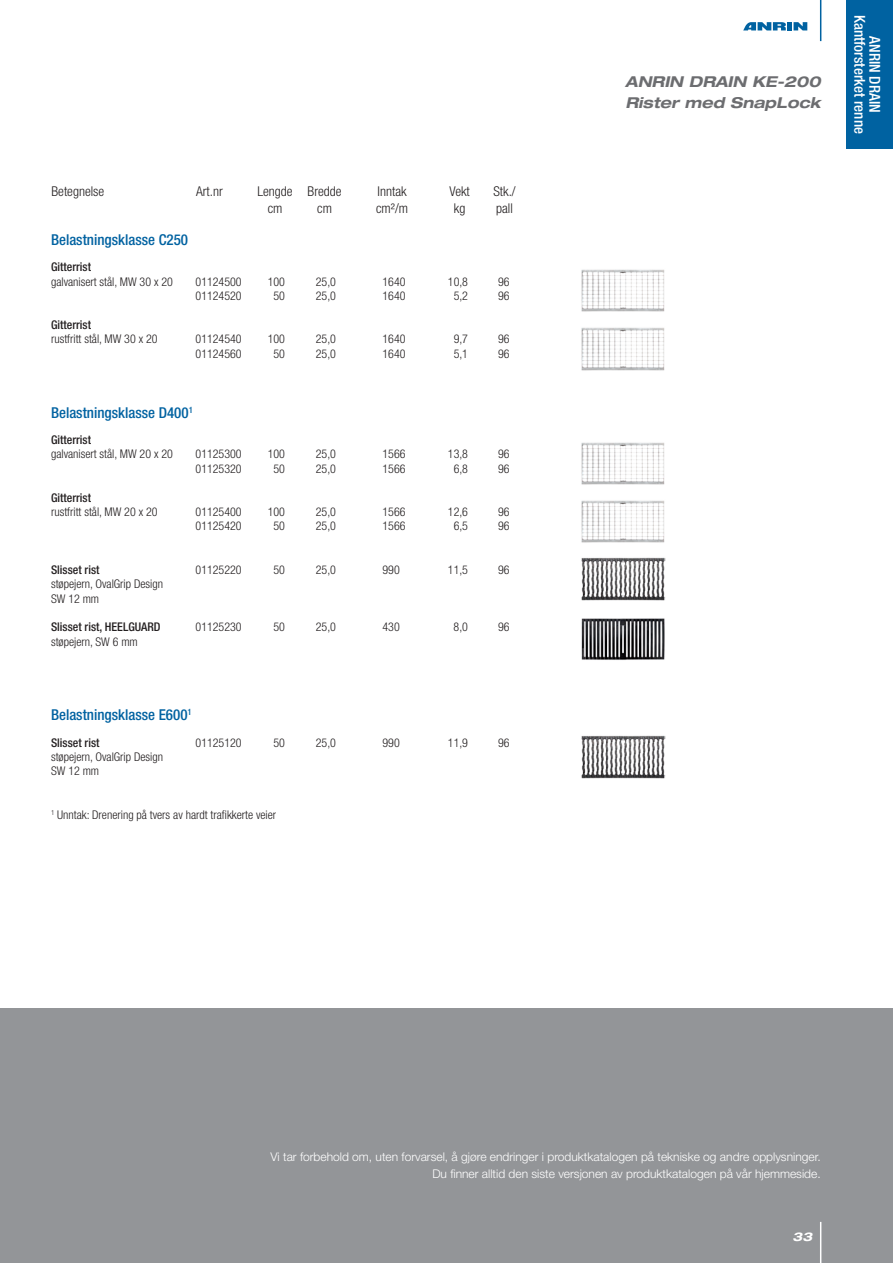
<style>
.page{position:relative;width:893px;height:1263px;background:#fff}
.page>*{position:absolute;margin:0;border:0;box-sizing:border-box;transform-origin:0 0}
.t1{font:500 condensed 15px "Helvetica Neue LT Pro";color:#0062a1}
.Seitenüberschrift_Re{font:italic 700 expanded 15px "Helvetica Neue LT Pro";color:#6c6d70}
.t2{font:500 condensed 15px "Helvetica Neue LT Pro";color:#fff}
.t3{font:300 condensed 13.5px "Helvetica Neue LT Std";color:#231f20}
.Preislistentext{font:300 condensed 12px "Helvetica Neue LT Pro";color:#231f20}
.t4{font:300 12px/16.5px "Helvetica Neue LT Pro";color:#fff;text-align:right}
.Preislistentext-2{font:500 condensed 12px "Helvetica Neue LT Pro";color:#231f20}
.t5{font:italic 700 expanded 12px "Helvetica Neue LT Pro";color:#fff}
</style>
<div class="page">
<div style="left:0;top:1008px;width:893px;height:255px;background:#939598"></div>
<hr style="left:820px;top:1222px;width:1px;height:41px;background:#fff">
<hr style="left:820px;top:0;width:1px;height:41px;background:#0062a1">
<div style="left:787px;top:22px;width:5px;height:8px;background:#0062a1"></div>
<svg style="left:743px;top:22px;width:43px;height:8px"></svg>
<svg style="left:793px;top:22px;width:14px;height:8px"></svg>
<img style="left:581px;top:269px;width:84px;height:43px">
<img style="left:581px;top:327px;width:84px;height:44px">
<img style="left:581px;top:735px;width:85px;height:44px">
<img style="left:581px;top:442px;width:84px;height:43px">
<img style="left:581px;top:500px;width:84px;height:43px">
<img style="left:581px;top:557px;width:85px;height:44px">
<img style="left:581px;top:618px;width:84px;height:42px">
<div style="left:846px;top:0;width:47px;height:149px;background:#0062a1"></div>
<p class="t3" style="left:52px;top:184px;width:54px">Betegnelse</p>
<p class="t3" style="left:196px;top:184px;width:28px">Art.nr</p>
<p class="t3" style="left:257px;top:184px;width:86px">Lengde Bredde</p>
<p class="t3" style="left:378px;top:184px;width:30px">Inntak</p>
<p class="t3" style="left:449px;top:184px;width:22px">Vekt</p>
<p class="t3" style="left:493px;top:184px;width:24px">Stk./</p>
<p class="t3" style="left:268px;top:200px;width:16px">cm</p>
<p class="t3" style="left:317px;top:200px;width:16px">cm</p>
<p class="t3" style="left:376px;top:200px;width:33px">cm²/m</p>
<p class="t3" style="left:454px;top:200px;width:13px">kg</p>
<p class="t3" style="left:496px;top:200px;width:18px">pall</p>
<p class="t1" style="left:51px;top:230px;width:139px">Belastningsklasse C250</p>
<p class="Preislistentext-2" style="left:51px;top:260px;width:42px">Gitterrist</p>
<p class="Preislistentext" style="left:51px;top:275px;width:123px">galvanisert stål, MW 30 x 20</p>
<p class="Preislistentext" style="left:196px;top:275px;width:48px">01124500</p>
<p class="Preislistentext" style="left:268px;top:275px;width:19px">100</p>
<p class="Preislistentext" style="left:316px;top:275px;width:22px">25,0</p>
<p class="Preislistentext" style="left:383px;top:275px;width:25px">1640</p>
<p class="Preislistentext" style="left:448px;top:275px;width:22px">10,8</p>
<p class="Preislistentext" style="left:498px;top:275px;width:13px">96</p>
<p class="Preislistentext" style="left:196px;top:289px;width:48px">01124520</p>
<p class="Preislistentext" style="left:274px;top:289px;width:13px">50</p>
<p class="Preislistentext" style="left:316px;top:289px;width:22px">25,0</p>
<p class="Preislistentext" style="left:383px;top:289px;width:25px">1640</p>
<p class="Preislistentext" style="left:454px;top:289px;width:16px">5,2</p>
<p class="Preislistentext" style="left:498px;top:289px;width:13px">96</p>
<p class="Preislistentext-2" style="left:51px;top:317px;width:42px">Gitterrist</p>
<p class="Preislistentext" style="left:51px;top:332px;width:108px">rustfritt stål, MW 30 x 20</p>
<p class="Preislistentext" style="left:196px;top:332px;width:48px">01124540</p>
<p class="Preislistentext" style="left:268px;top:332px;width:19px">100</p>
<p class="Preislistentext" style="left:316px;top:332px;width:22px">25,0</p>
<p class="Preislistentext" style="left:383px;top:332px;width:25px">1640</p>
<p class="Preislistentext" style="left:454px;top:332px;width:16px">9,7</p>
<p class="Preislistentext" style="left:498px;top:332px;width:13px">96</p>
<p class="Preislistentext" style="left:196px;top:347px;width:48px">01124560</p>
<p class="Preislistentext" style="left:274px;top:347px;width:13px">50</p>
<p class="Preislistentext" style="left:316px;top:347px;width:22px">25,0</p>
<p class="Preislistentext" style="left:383px;top:347px;width:25px">1640</p>
<p class="Preislistentext" style="left:454px;top:347px;width:16px">5,1</p>
<p class="Preislistentext" style="left:498px;top:347px;width:13px">96</p>
<p class="t1" style="left:51px;top:404px;width:143px">Belastningsklasse D400<sup>1</sup></p>
<p class="Preislistentext-2" style="left:51px;top:433px;width:42px">Gitterrist</p>
<p class="Preislistentext" style="left:51px;top:447px;width:123px">galvanisert stål, MW 20 x 20</p>
<p class="Preislistentext" style="left:196px;top:447px;width:48px">01125300</p>
<p class="Preislistentext" style="left:268px;top:447px;width:19px">100</p>
<p class="Preislistentext" style="left:316px;top:447px;width:22px">25,0</p>
<p class="Preislistentext" style="left:383px;top:447px;width:25px">1566</p>
<p class="Preislistentext" style="left:448px;top:447px;width:22px">13,8</p>
<p class="Preislistentext" style="left:498px;top:447px;width:13px">96</p>
<p class="Preislistentext" style="left:196px;top:462px;width:48px">01125320</p>
<p class="Preislistentext" style="left:274px;top:462px;width:13px">50</p>
<p class="Preislistentext" style="left:316px;top:462px;width:22px">25,0</p>
<p class="Preislistentext" style="left:383px;top:462px;width:25px">1566</p>
<p class="Preislistentext" style="left:454px;top:462px;width:16px">6,8</p>
<p class="Preislistentext" style="left:498px;top:462px;width:13px">96</p>
<p class="Preislistentext-2" style="left:51px;top:490px;width:42px">Gitterrist</p>
<p class="Preislistentext" style="left:51px;top:505px;width:108px">rustfritt stål, MW 20 x 20</p>
<p class="Preislistentext" style="left:196px;top:505px;width:48px">01125400</p>
<p class="Preislistentext" style="left:268px;top:505px;width:19px">100</p>
<p class="Preislistentext" style="left:316px;top:505px;width:22px">25,0</p>
<p class="Preislistentext" style="left:383px;top:505px;width:25px">1566</p>
<p class="Preislistentext" style="left:448px;top:505px;width:22px">12,6</p>
<p class="Preislistentext" style="left:498px;top:505px;width:13px">96</p>
<p class="Preislistentext" style="left:196px;top:519px;width:48px">01125420</p>
<p class="Preislistentext" style="left:274px;top:519px;width:13px">50</p>
<p class="Preislistentext" style="left:316px;top:519px;width:22px">25,0</p>
<p class="Preislistentext" style="left:383px;top:519px;width:25px">1566</p>
<p class="Preislistentext" style="left:454px;top:519px;width:16px">6,5</p>
<p class="Preislistentext" style="left:498px;top:519px;width:13px">96</p>
<p class="Preislistentext-2" style="left:51px;top:562px;width:50px">Slisset rist</p>
<p class="Preislistentext" style="left:196px;top:563px;width:48px">01125220</p>
<p class="Preislistentext" style="left:274px;top:563px;width:13px">50</p>
<p class="Preislistentext" style="left:316px;top:563px;width:22px">25,0</p>
<p class="Preislistentext" style="left:383px;top:563px;width:19px">990</p>
<p class="Preislistentext" style="left:448px;top:563px;width:22px">11,5</p>
<p class="Preislistentext" style="left:498px;top:563px;width:13px">96</p>
<p class="Preislistentext" style="left:51px;top:577px;width:114px">støpejern, OvalGrip Design</p>
<p class="Preislistentext" style="left:51px;top:591px;width:50px">SW 12 mm</p>
<p class="Preislistentext-2" style="left:51px;top:620px;width:111px">Slisset rist, HEELGUARD</p>
<p class="Preislistentext" style="left:196px;top:620px;width:48px">01125230</p>
<p class="Preislistentext" style="left:274px;top:620px;width:13px">50</p>
<p class="Preislistentext" style="left:316px;top:620px;width:22px">25,0</p>
<p class="Preislistentext" style="left:383px;top:620px;width:19px">430</p>
<p class="Preislistentext" style="left:454px;top:620px;width:16px">8,0</p>
<p class="Preislistentext" style="left:498px;top:620px;width:13px">96</p>
<p class="Preislistentext" style="left:51px;top:635px;width:88px">støpejern, SW 6 mm</p>
<p class="t1" style="left:51px;top:706px;width:142px">Belastningsklasse E600<sup>1</sup></p>
<p class="Preislistentext-2" style="left:51px;top:735px;width:50px">Slisset rist</p>
<p class="Preislistentext" style="left:196px;top:735px;width:48px">01125120</p>
<p class="Preislistentext" style="left:274px;top:735px;width:13px">50</p>
<p class="Preislistentext" style="left:316px;top:735px;width:22px">25,0</p>
<p class="Preislistentext" style="left:383px;top:735px;width:19px">990</p>
<p class="Preislistentext" style="left:448px;top:735px;width:22px">11,9</p>
<p class="Preislistentext" style="left:498px;top:735px;width:13px">96</p>
<p class="Preislistentext" style="left:51px;top:750px;width:114px">støpejern, OvalGrip Design</p>
<p class="Preislistentext" style="left:51px;top:764px;width:50px">SW 12 mm</p>
<p class="Preislistentext" style="left:51px;top:807px;width:227px"><sup>1</sup> Unntak: Drenering på tvers av hardt trafikkerte veier</p>
<p class="Seitenüberschrift_Re" style="left:625px;top:72px;width:197px">ANRIN DRAIN KE-200</p>
<p class="Seitenüberschrift_Re" style="left:625px;top:93px;width:197px">Rister med SnapLock</p>
<p class="t2" style="left:869px;top:15px;width:120px;rotate:90deg">Kantforsterket renne</p>
<p class="t2" style="left:884px;top:36px;width:78px;rotate:90deg">ANRIN DRAIN</p>
<p class="t4" style="left:270px;top:1148px;width:552px">Vi tar forbehold om, uten forvarsel, å gjøre endringer i produktkatalogen på tekniske og andre opplysninger.<br>Du finner alltid den siste versjonen av produktkatalogen på vår hjemmeside.</p>
<p class="t5" style="left:793px;top:1229px;width:21px">33</p>
</div>
